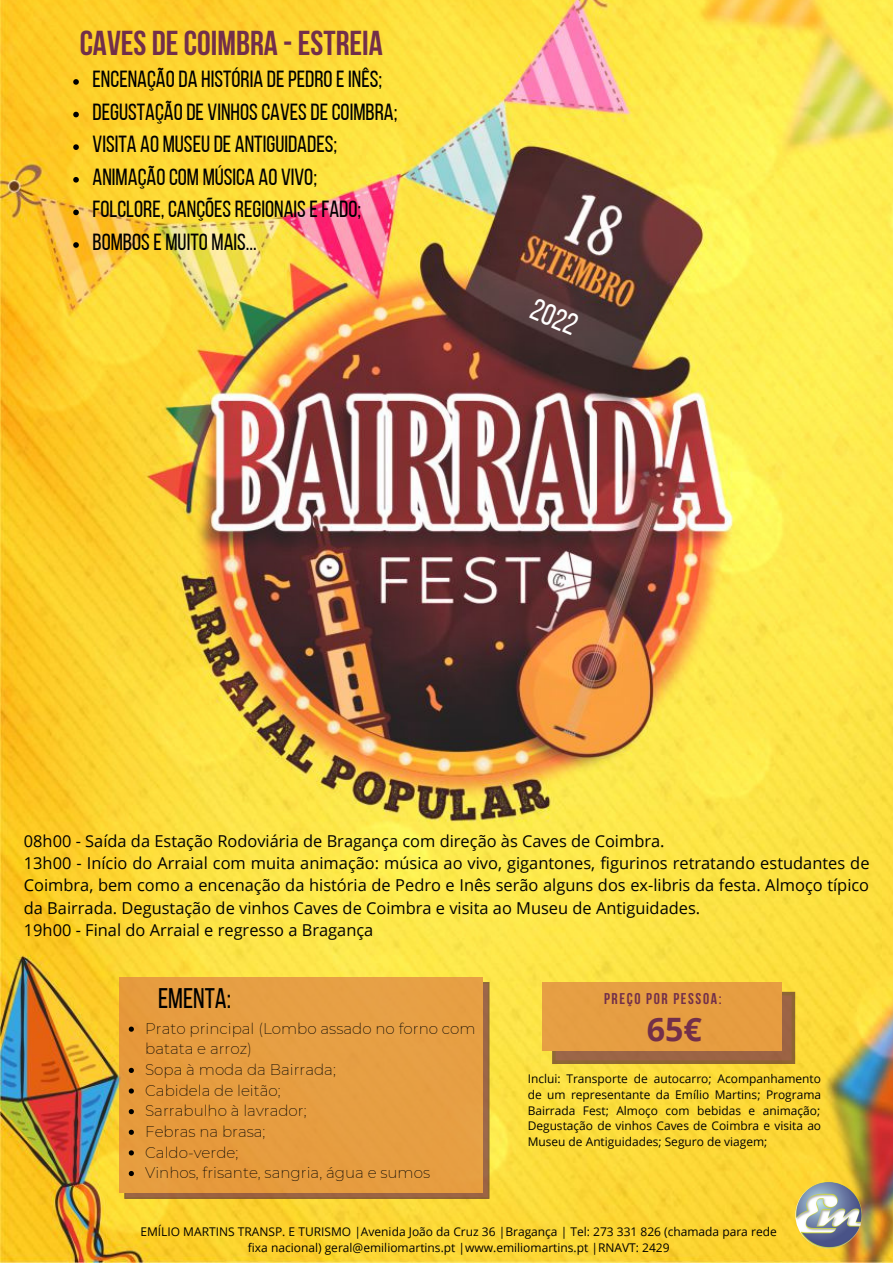
<style>
.page{position:relative;width:893px;height:1264px;background:#fff}
.page>*{position:absolute;margin:0;border:0;box-sizing:border-box;transform-origin:0 0}
.t1{font:700 34.5px "Bebas Neue";color:#722f4a}
.t2{font:700 32.25px "Open Sans";color:#722f4a}
.t3{font:30.6px "Bebas Neue";color:#fff}
.t4{font:28.2px "Bebas Neue";color:#000}
.t5{font:23.25px/32.5px "Bebas Neue";color:#000}
.t6{font:16.35px/22.4px "Open Sans";color:#000}
.t7{font:700 15.6px "Bebas Neue";letter-spacing:.105em;color:#722f4a}
.t8{font:200 15.15px/20.5px "Montserrat";color:#000}
.t9{font:12px/15.9px "Open Sans";color:#000;text-align:justify}
</style>
<div class="page">
<img style="left:0;top:0;width:892px;height:1262px">
<img style="left:795px;top:1181px;width:66px;height:67px;border-radius:50%">
<svg style="left:124px;top:982px;width:365px;height:216px;background:#a16a41"></svg>
<div style="left:119px;top:977px;width:364px;height:215px;background:#e69e41"></div>
<svg style="left:552px;top:991px;width:243px;height:72px;background:#9e6840"></svg>
<div style="left:542px;top:981px;width:239px;height:69px;background:#e69e42"></div>
<svg style="left:73px;top:79px;width:6px;height:6px"></svg>
<svg style="left:73px;top:112px;width:6px;height:5px"></svg>
<svg style="left:73px;top:144px;width:6px;height:6px"></svg>
<svg style="left:73px;top:177px;width:6px;height:5px"></svg>
<svg style="left:73px;top:209px;width:6px;height:6px"></svg>
<svg style="left:73px;top:242px;width:6px;height:6px"></svg>
<svg style="left:129px;top:1026px;width:5px;height:5px"></svg>
<svg style="left:129px;top:1067px;width:5px;height:5px"></svg>
<svg style="left:129px;top:1088px;width:5px;height:5px"></svg>
<svg style="left:129px;top:1109px;width:5px;height:5px"></svg>
<svg style="left:129px;top:1129px;width:5px;height:5px"></svg>
<svg style="left:129px;top:1150px;width:5px;height:5px"></svg>
<svg style="left:129px;top:1171px;width:5px;height:5px"></svg>
<h1 class="t1" style="left:80px;top:29px;width:304px">CAVES DECOIMBRA -ESTREIA</h1>
<h3 class="t5" style="left:93px;top:65px;width:306px">ENCENAÇÃODA HISTÓRIA DEPEDROEINÊS;<br>DEGUSTAÇÃODE VINHOSCAVESDECOIMBRA;<br>VISITA AO MUSEUDE ANTIGUIDADES;<br>ANIMAÇÃOCOM MÚSICA AO VIVO;<br>FOLCLORE, CANÇÕESREGIONAISEFADO;<br>BOMBOSE MUITO MAIS...</h3>
<h3 class="t3" style="left:537px;top:296px;width:49px;rotate:23deg">2022</h3>
<p class="t6" style="left:24px;top:829px;width:847px">08h00 - Saída da Estação Rodoviária de Bragança com direção às Caves de Coimbra.<br>13h00 - Início do Arraial com muita animação: música ao vivo, gigantones, figurinos retratando estudantes de Coimbra, bem como a encenação da história de Pedro e Inês serão alguns dos ex-libris da festa. Almoço típico da Bairrada. Degustação de vinhos Caves de Coimbra e visita ao Museu de Antiguidades.<br>19h00 - Final do Arraial e regresso a Bragança</p>
<h3 class="t4" style="left:158px;top:986px;width:75px">EMENTA:</h3>
<p class="t8" style="left:145px;top:1018px;width:332px">Prato principal (Lombo assado no forno com batata e arroz)<br>Sopa à moda da Bairrada;<br>Cabidela de leitão;<br>Sarrabulho à lavrador;<br>Febras na brasa;<br>Caldo-verde;<br>Vinhos, frisante, sangria, água e sumos</p>
<p class="t7" style="left:604px;top:992px;width:119px">PREÇO POR PESSOA:</p>
<h2 class="t2" style="left:646px;top:1006px;width:57px">65€</h2>
<p class="t9" style="left:527px;top:1070px;width:295px">Inclui: Transporte de autocarro; Acompanhamento de um representante da Emílio Martins; Programa Bairrada Fest; Almoço com bebidas e animação; Degustação de vinhos Caves de Coimbra e visita ao Museu de Antiguidades; Seguro de viagem;</p>
<p class="t9" style="left:140px;top:1222px;width:637px;line-height:16.5px;text-align:center">EMÍLIO MARTINS TRANSP. E TURISMO |Avenida João da Cruz 36 |Bragança | Tel: 273 331 826 (chamada para rede fixa nacional) geral@emiliomartins.pt |www.emiliomartins.pt |RNAVT: 2429</p>
</div>
